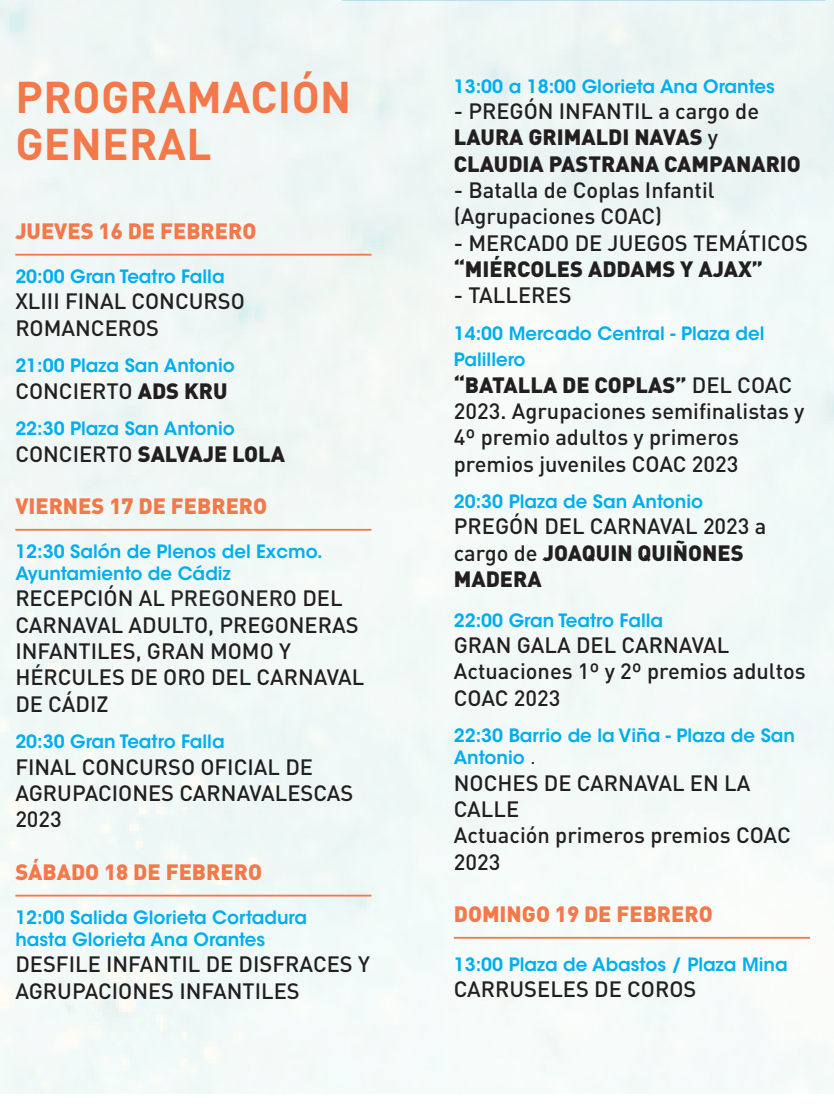
<style>
.page{position:relative;width:834px;height:1112px;background:#fff}
.page>*{position:absolute;margin:0;border:0;box-sizing:border-box;transform-origin:0 0}
.t1{font:700 43.9px/47.5px "DIN Pro";letter-spacing:.01em;color:#f47849}
.t2{font:500 21.95px/26.4px "DIN Pro";color:#231f20}
.t3{font:900 21.95px/26.4px "DIN Pro";color:#231f20}
.t4{font:900 21.95px "DIN Pro";color:#f47849}
.t5{font:600 18.3px/21.9px "ITC Avant Garde Std";color:#00aeef}
.s1{font-weight:900}
.s2{font-weight:500}
.s3{color:#282526}
.s4{font-family:"Akzidenz Grotesk BQ";font-weight:400;font-stretch:expanded;color:#231f20}
</style>
<div class="page">
<hr style="left:15px;top:254px;width:356px;height:2px;background:#f47849">
<hr style="left:15px;top:529px;width:356px;height:2px;background:#f47849">
<hr style="left:15px;top:895px;width:356px;height:2px;background:#f47849">
<hr style="left:454px;top:937px;width:356px;height:2px;background:#f47849">
<p class="t1" style="left:16px;top:71px;width:337px">PROGRAMACIÓN<br>GENERAL</p>
<p class="t4" style="left:15px;top:216px;width:243px">JUEVES 16 DE FEBRERO</p>
<p class="t5" style="left:15px;top:265px;width:211px">20:00 Gran Teatro Falla</p>
<p class="t2" style="left:15px;top:287px;width:231px">XLIII FINAL CONCURSO<br>ROMANCEROS</p>
<p class="t5" style="left:15px;top:355px;width:221px">21:00 Plaza San Antonio</p>
<p class="t2" style="left:15px;top:377px;width:214px">CONCIERTO <span class="s1">ADS KRU</span></p>
<p class="t5" style="left:15px;top:418px;width:221px">22:30 Plaza San Antonio</p>
<p class="t3" style="left:15px;top:440px;width:271px"><span class="s2">CONCIERTO</span> SALVAJE LOLA</p>
<p class="t4" style="left:15px;top:491px;width:253px">VIERNES 17 DE FEBRERO</p>
<p class="t5" style="left:15px;top:540px;width:309px">12:30 Salón de Plenos del Excmo.<br>Ayuntamiento de Cádiz</p>
<p class="t2" style="left:15px;top:584px;width:351px">RECEPCIÓN AL <span class="s3">PREGONERO</span> DEL<br>CARNAVAL ADULTO, PREGONERAS<br>INFANTILES, GRAN MOMO Y<br>HÉRCULES DE ORO DEL CARNAVAL<br>DE CÁDIZ</p>
<p class="t5" style="left:15px;top:731px;width:211px">20:30 Gran Teatro Falla</p>
<p class="t2" style="left:15px;top:753px;width:340px">FINAL CONCURSO OFICIAL DE<br>AGRUPACIONES CARNAVALESCAS<br>2023</p>
<p class="t4" style="left:15px;top:857px;width:248px">SÁBADO 18 DE FEBRERO</p>
<p class="t5" style="left:15px;top:906px;width:293px">12:00 Salida Glorieta Cortadura hasta Glorieta Ana Orantes</p>
<p class="t2" style="left:15px;top:950px;width:356px">DESFILE INFANTIL DE DISFRACES Y<br>AGRUPACIONES INFANTILES</p>
<p class="t5" style="left:454px;top:75px;width:323px">13:00 a 18:00 Glorieta Ana Orantes</p>
<p class="t3" style="left:454px;top:97px;width:349px"><span class="s2">- PREGÓN INFANTIL a cargo de<br></span>LAURA GRIMALDI NAVAS <span class="s2">y<br></span>CLAUDIA PASTRANA CAMPANARIO</p>
<p class="t2" style="left:454px;top:176px;width:262px">- Batalla de Coplas Infantil (Agrupaciones COAC)</p>
<p class="t2" style="left:454px;top:229px;width:356px">- MERCADO DE JUEGOS TEMÁTICOS <span class="s1">“MIÉRCOLES ADDAMS Y AJAX”</span></p>
<p class="t2" style="left:454px;top:281px;width:119px">- TALLERES</p>
<p class="t5" style="left:454px;top:320px;width:312px;line-height:26.4px">14:00 Mercado Central - Plaza del<br>Palillero</p>
<p class="t2" style="left:454px;top:371px;width:352px"><span class="s1">“BATALLA DE COPLAS”</span> DEL COAC<br>2023. Agrupaciones semifinalistas y<br>4º premio adultos y primeros premios juveniles COAC 2023</p>
<p class="t5" style="left:454px;top:490px;width:251px">20:30 Plaza de San Antonio</p>
<p class="t2" style="left:454px;top:512px;width:314px">PREGÓN DEL CARNAVAL 2023 a cargo de <span class="s1">JOAQUIN QUIÑONES<br>MADERA</span></p>
<p class="t5" style="left:454px;top:609px;width:211px">22:00 Gran Teatro Falla</p>
<p class="t2" style="left:454px;top:631px;width:353px">GRAN GALA DEL CARNAVAL<br>Actuaciones 1º y 2º premios adultos<br>COAC 2023</p>
<p class="t5" style="left:454px;top:725px;width:343px">22:30 Barrio de la Viña - Plaza de San<br>Antonio <span class="s4">.</span></p>
<p class="t2" style="left:454px;top:769px;width:339px">NOCHES DE CARNAVAL EN LA<br>CALLE<br>Actuación primeros premios COAC<br>2023</p>
<p class="t4" style="left:454px;top:899px;width:260px">DOMINGO 19 DE FEBRERO</p>
<p class="t5" style="left:454px;top:953px;width:335px">13:00 Plaza de Abastos / Plaza Mina</p>
<p class="t2" style="left:454px;top:975px;width:244px">CARRUSELES DE COROS</p>
</div>
